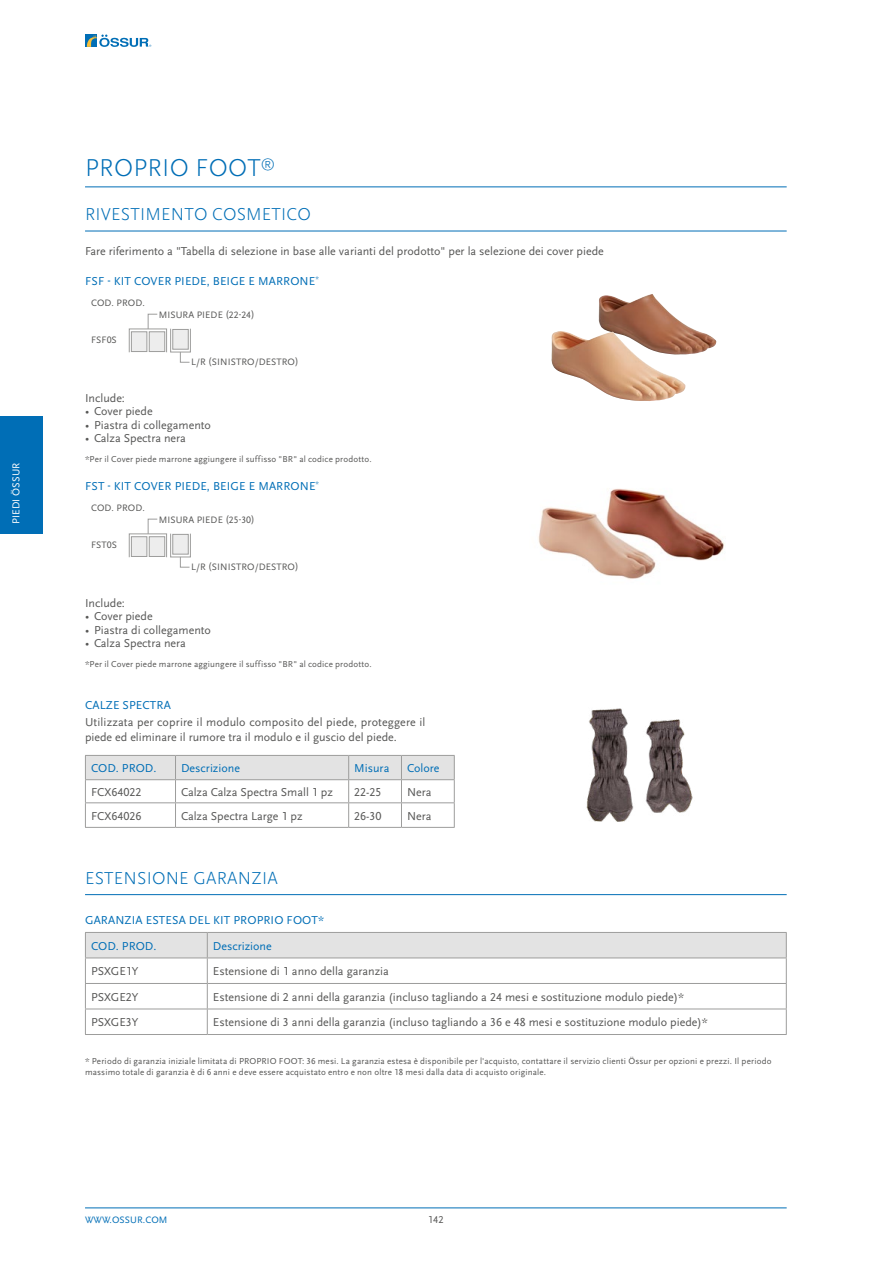
<style>
.page{position:relative;width:893px;height:1263px;background:#fff}
.page>*{position:absolute;margin:0;border:0;box-sizing:border-box;transform-origin:0 0}
.t1{font:300 25.5px "Scala Sans OT";letter-spacing:.01em;color:#006eb6}
.t2{font:300 18px "Scala Sans OT";letter-spacing:.01em;color:#006eb6}
.t3{font:12px/15px "Scala Sans OT";color:#575756}
.t4{font:12px/25.2px "Scala Sans OT";letter-spacing:.01em;color:#006eb6}
.t5{font:10.5px "Scala Sans OT";letter-spacing:.01em;color:#fff}
.t6{font:10.5px "Scala Sans OT";color:#575756}
.t7{font:9.75px "Scala Sans OT";letter-spacing:.01em;color:#575756}
.t8{font:9.75px "Scala Sans OT";letter-spacing:.01em;color:#006eb6}
.t9{font:9px/11.2px "Scala Sans OT";letter-spacing:.015em;color:#575756}
</style>
<div class="page">
<hr style="left:85px;top:1207px;width:702px;height:1px;background:#006eb6">
<svg style="left:85px;top:34px;width:12px;height:13px"></svg>
<svg style="left:87px;top:35px;width:64px;height:12px"></svg>
<div style="left:0;top:417px;width:43px;height:117px;background:#006eb6"></div>
<hr style="left:85px;top:187px;width:702px;height:1px;background:#006eb6">
<hr style="left:85px;top:231px;width:702px;height:1px;background:#006eb6">
<hr style="left:85px;top:894px;width:702px;height:1px;background:#006eb6">
<div style="left:129px;top:329px;width:38px;height:23px;border:1px solid #9d9d9c"></div>
<div style="left:131px;top:332px;width:16px;height:20px;background:#ededed;border:1px solid #9d9d9c"></div>
<div style="left:149px;top:332px;width:16px;height:20px;background:#ededed;border:1px solid #9d9d9c"></div>
<svg style="left:148px;top:314px;width:10px;height:15px"></svg>
<svg style="left:180px;top:352px;width:10px;height:11px"></svg>
<div style="left:170px;top:328px;width:21px;height:24px;border:1px solid #9d9d9c"></div>
<div style="left:173px;top:329px;width:15px;height:20px;background:#ededed;border:1px solid #9d9d9c"></div>
<div style="left:129px;top:534px;width:38px;height:23px;border:1px solid #9d9d9c"></div>
<div style="left:131px;top:536px;width:16px;height:21px;background:#ededed;border:1px solid #9d9d9c"></div>
<div style="left:149px;top:536px;width:16px;height:21px;background:#ededed;border:1px solid #9d9d9c"></div>
<svg style="left:148px;top:519px;width:10px;height:15px"></svg>
<svg style="left:180px;top:557px;width:10px;height:10px"></svg>
<div style="left:170px;top:533px;width:21px;height:24px;border:1px solid #9d9d9c"></div>
<div style="left:173px;top:534px;width:15px;height:20px;background:#ededed;border:1px solid #9d9d9c"></div>
<svg style="left:85px;top:755px;width:370px;height:72px"></svg>
<hr style="left:85px;top:827px;width:90px;height:1px;background:#9d9d9c">
<hr style="left:176px;top:827px;width:173px;height:1px;background:#9d9d9c">
<hr style="left:349px;top:827px;width:52px;height:1px;background:#9d9d9c">
<hr style="left:401px;top:827px;width:54px;height:1px;background:#9d9d9c">
<svg style="left:85px;top:932px;width:702px;height:102px"></svg>
<hr style="left:85px;top:1008px;width:122px;height:1px;background:#9d9d9c">
<hr style="left:85px;top:1034px;width:122px;height:1px;background:#9d9d9c">
<hr style="left:207px;top:1008px;width:580px;height:1px;background:#9d9d9c">
<hr style="left:207px;top:1034px;width:580px;height:1px;background:#9d9d9c">
<img style="left:599px;top:294px;width:117px;height:61px">
<img style="left:551px;top:331px;width:135px;height:70px">
<img style="left:586px;top:708px;width:107px;height:114px">
<img style="left:538px;top:488px;width:187px;height:91px">
<p class="t5" style="left:10px;top:524px;width:63px;rotate:-90deg">PIEDI ÖSSUR</p>
<h1 class="t1" style="left:85px;top:154px;width:192px">PROPRIO FOOT<sup>®</sup></h1>
<h2 class="t2" style="left:85px;top:205px;width:227px">RIVESTIMENTO COSMETICO</h2>
<p class="t3" style="left:85px;top:244px;width:520px">Fare riferimento a "Tabella di selezione in base alle varianti del prodotto" per la selezione dei cover piede</p>
<p class="t4" style="left:85px;top:268px;width:235px">FSF - KIT COVER PIEDE, BEIGE E MARRONE<sup>*</sup></p>
<p class="t7" style="left:91px;top:297px;width:55px">COD. PROD.</p>
<p class="t7" style="left:91px;top:334px;width:27px">FSF0S</p>
<p class="t7" style="left:159px;top:309px;width:97px">MISURA PIEDE (22-24)</p>
<p class="t7" style="left:191px;top:357px;width:109px">L/R (SINISTRO/DESTRO)</p>
<p class="t3" style="left:85px;top:390px;width:41px">Include:</p>
<p class="t3" style="left:85px;top:404px;width:69px">• Cover piede</p>
<p class="t3" style="left:85px;top:417px;width:127px">• Piastra di collegamento</p>
<p class="t3" style="left:85px;top:431px;width:102px">• Calza Spectra nera</p>
<p class="t9" style="left:85px;top:453px;width:288px">*Per il Cover piede marrone aggiungere il suffisso "BR" al codice prodotto.</p>
<p class="t4" style="left:85px;top:473px;width:235px">FST - KIT COVER PIEDE, BEIGE E MARRONE<sup>*</sup></p>
<p class="t7" style="left:91px;top:502px;width:55px">COD. PROD.</p>
<p class="t7" style="left:91px;top:540px;width:27px">FST0S</p>
<p class="t7" style="left:159px;top:514px;width:97px">MISURA PIEDE (25-30)</p>
<p class="t7" style="left:191px;top:562px;width:109px">L/R (SINISTRO/DESTRO)</p>
<p class="t3" style="left:85px;top:595px;width:41px">Include:</p>
<p class="t3" style="left:85px;top:609px;width:69px">• Cover piede</p>
<p class="t3" style="left:85px;top:622px;width:127px">• Piastra di collegamento</p>
<p class="t3" style="left:85px;top:636px;width:102px">• Calza Spectra nera</p>
<p class="t9" style="left:85px;top:658px;width:288px">*Per il Cover piede marrone aggiungere il suffisso "BR" al codice prodotto.</p>
<p class="t4" style="left:85px;top:693px;width:87px">CALZE SPECTRA</p>
<p class="t3" style="left:85px;top:715px;width:342px">Utilizzata per coprire il modulo composito del piede, proteggere il piede ed eliminare il rumore tra il modulo e il guscio del piede.</p>
<p class="t4" style="left:91px;top:756px;width:67px">COD. PROD.</p>
<p class="t4" style="left:181px;top:756px;width:60px">Descrizione</p>
<p class="t4" style="left:354px;top:756px;width:37px">Misura</p>
<p class="t4" style="left:407px;top:756px;width:34px">Colore</p>
<p class="t3" style="left:91px;top:784px;width:52px">FCX64022</p>
<p class="t3" style="left:181px;top:784px;width:153px">Calza Calza Spectra Small 1 pz</p>
<p class="t3" style="left:354px;top:784px;width:29px">22-25</p>
<p class="t3" style="left:407px;top:784px;width:26px">Nera</p>
<p class="t3" style="left:91px;top:808px;width:52px">FCX64026</p>
<p class="t3" style="left:181px;top:808px;width:123px">Calza Spectra Large 1 pz</p>
<p class="t3" style="left:354px;top:808px;width:29px">26-30</p>
<p class="t3" style="left:407px;top:808px;width:26px">Nera</p>
<h2 class="t2" style="left:85px;top:868px;width:194px">ESTENSIONE GARANZIA</h2>
<p class="t4" style="left:91px;top:908px;width:235px;text-indent:-6px">GARANZIA ESTESA DEL KIT PROPRIO FOOT*<br>COD. PROD.</p>
<p class="t4" style="left:213px;top:933px;width:60px">Descrizione</p>
<p class="t3" style="left:91px;top:964px;width:49px">PSXGE1Y</p>
<p class="t3" style="left:213px;top:964px;width:178px">Estensione di 1 anno della garanzia</p>
<p class="t3" style="left:91px;top:989px;width:49px">PSXGE2Y</p>
<p class="t3" style="left:213px;top:989px;width:473px">Estensione di 2 anni della garanzia (incluso tagliando a 24 mesi e sostituzione modulo piede)*</p>
<p class="t3" style="left:91px;top:1015px;width:49px">PSXGE3Y</p>
<p class="t3" style="left:213px;top:1015px;width:496px">Estensione di 3 anni della garanzia (incluso tagliando a 36 e 48 mesi e sostituzione modulo piede)*</p>
<p class="t9" style="left:85px;top:1055px;width:688px">* Periodo di garanzia iniziale limitata di PROPRIO FOOT: 36 mesi. La garanzia estesa è disponibile per l'acquisto, contattare il servizio clienti Össur per opzioni e prezzi. Il periodo massimo totale di garanzia è di 6 anni e deve essere acquistato entro e non oltre 18 mesi dalla data di acquisto originale.</p>
<p class="t8" style="left:85px;top:1214px;width:84px">WWW.OSSUR.COM</p>
<p class="t6" style="left:428px;top:1214px;width:17px">142</p>
</div>
